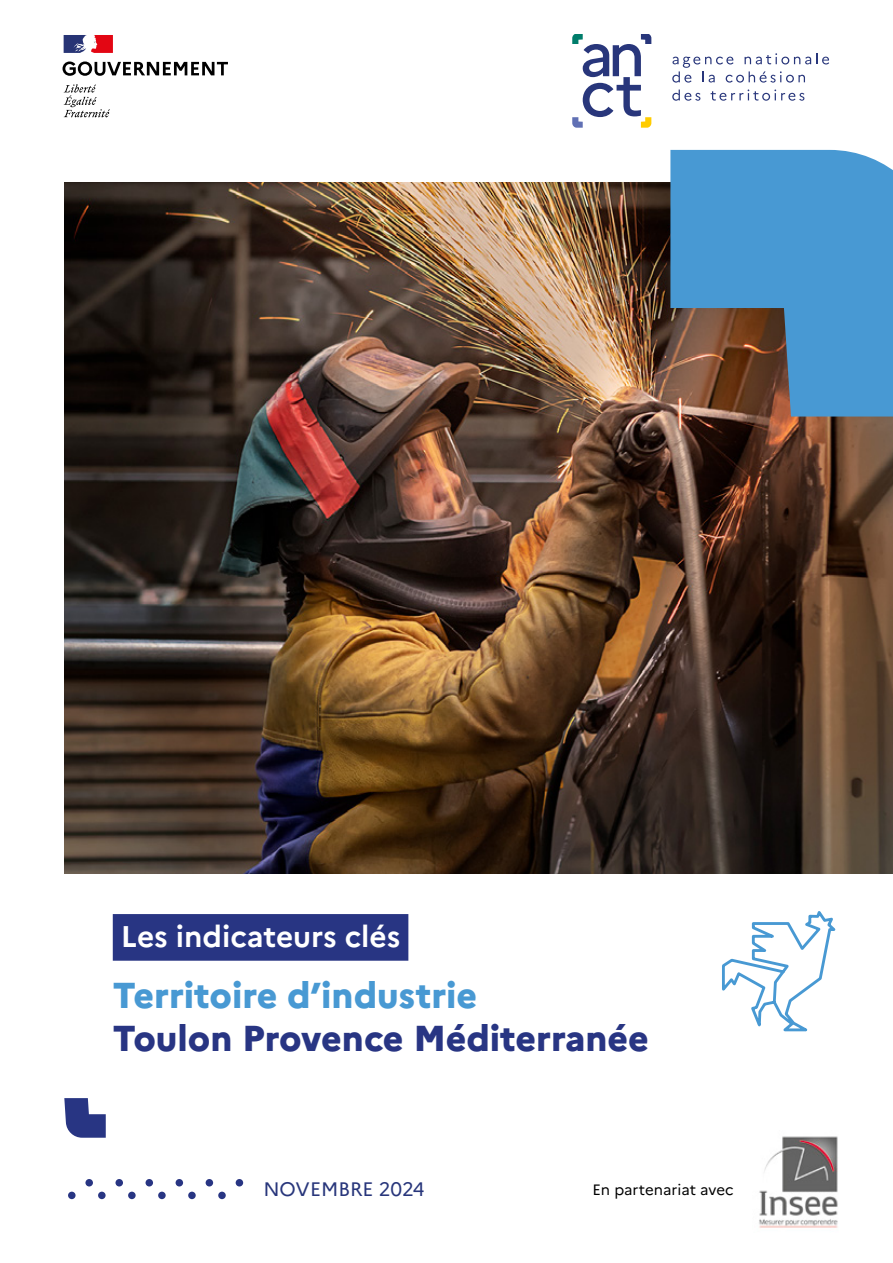
<style>
.page{position:relative;width:893px;height:1263px;background:#fff}
.page>*{position:absolute;margin:0;border:0;box-sizing:border-box;transform-origin:0 0}
.t1{font:800 36px "Marianne";color:#283583}
.t2{font:800 36px "Marianne";color:#4899d3}
.t3{font:700 29.85px "Marianne";color:#fff}
.t4{font:19.5px "Marianne";color:#28367b}
.t5{font:15px "Marianne";color:#000}
</style>
<div class="page">
<div style="left:68px;top:1192px;width:8px;height:7px;background:#283583;border-radius:50%"></div>
<div style="left:98px;top:1192px;width:8px;height:7px;background:#283583;border-radius:50%"></div>
<div style="left:128px;top:1192px;width:8px;height:7px;background:#283583;border-radius:50%"></div>
<div style="left:158px;top:1192px;width:8px;height:7px;background:#283583;border-radius:50%"></div>
<div style="left:188px;top:1192px;width:8px;height:7px;background:#283583;border-radius:50%"></div>
<div style="left:218px;top:1192px;width:8px;height:7px;background:#283583;border-radius:50%"></div>
<div style="left:85px;top:1179px;width:8px;height:7px;background:#283583;border-radius:50%"></div>
<div style="left:115px;top:1179px;width:8px;height:7px;background:#283583;border-radius:50%"></div>
<div style="left:146px;top:1179px;width:7px;height:7px;background:#283583;border-radius:50%"></div>
<div style="left:176px;top:1179px;width:7px;height:7px;background:#283583;border-radius:50%"></div>
<div style="left:206px;top:1179px;width:7px;height:7px;background:#283583;border-radius:50%"></div>
<div style="left:236px;top:1179px;width:7px;height:7px;background:#283583;border-radius:50%"></div>
<img style="left:64px;top:183px;width:829px;height:691px">
<svg style="left:670px;top:150px;width:223px;height:266px;background:#5389b1"></svg>
<svg style="left:722px;top:911px;width:114px;height:121px"></svg>
<svg style="left:572px;top:34px;width:79px;height:93px"></svg>
<svg style="left:672px;top:53px;width:157px;height:30px"></svg>
<svg style="left:672px;top:90px;width:28px;height:11px"></svg>
<svg style="left:711px;top:89px;width:93px;height:12px"></svg>
<svg style="left:63px;top:61px;width:165px;height:15px"></svg>
<svg style="left:64px;top:84px;width:46px;height:33px"></svg>
<svg style="left:64px;top:35px;width:49px;height:18px"></svg>
<div style="left:113px;top:914px;width:295px;height:47px;background:#283583"></div>
<svg style="left:64px;top:1098px;width:42px;height:40px"></svg>
<img style="left:759px;top:1136px;width:79px;height:92px">
<p class="t3" style="left:121px;top:913px;width:281px">Les indicateurs clés</p>
<p class="t2" style="left:113px;top:967px;width:366px">Territoire d’industrie</p>
<p class="t1" style="left:113px;top:1010px;width:538px">Toulon Provence Méditerranée</p>
<p class="t4" style="left:263px;top:1174px;width:163px">NOVEMBRE 2024</p>
<p class="t5" style="left:593px;top:1178px;width:142px">En partenariat avec</p>
</div>
